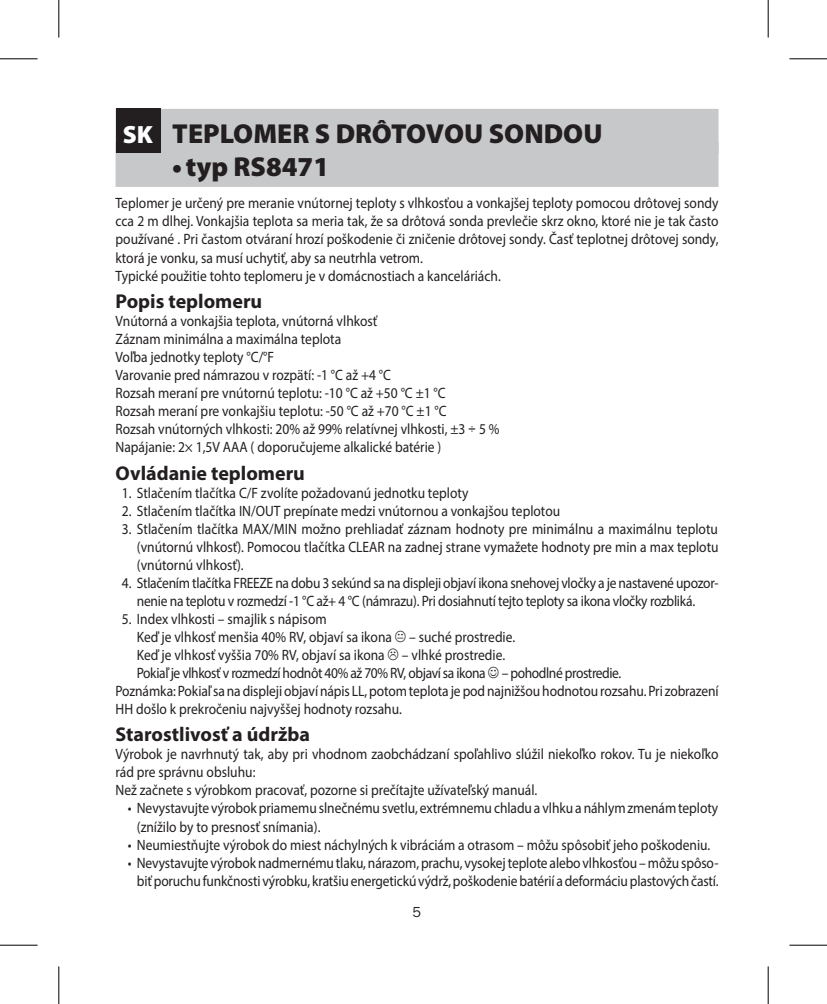
<style>
.page{position:relative;width:827px;height:1004px;background:#fff}
.page>*{position:absolute;margin:0;border:0;box-sizing:border-box;transform-origin:0 0}
.t1{font:900 27.5px "Myriad Pro";color:#231f20}
.t2{font:900 25px "Myriad Pro";color:#fff}
.t3{font:700 20px "Myriad Pro";color:#231f20}
.t4{font:15px/18px "Myriad Pro";color:#231f20;scale:.9 1}
.t5{font:15px/18px "Myriad Pro";letter-spacing:-.02em;color:#231f20;text-align:center;scale:.9 1}
.t6{font:15px "Myriad Pro";letter-spacing:-.03em;color:#231f20;scale:.9 1}
.t7{font:15px "Franklin Got Itc TEE";color:#231f20}
.s1{font-family:"Franklin Gothic"}
</style>
<div class="page">
<div style="left:115px;top:109px;width:603px;height:45px;background:#c7c8ca"></div>
<div style="left:115px;top:142px;width:603px;height:45px;background:#c7c8ca"></div>
<div style="left:115px;top:108px;width:45px;height:45px;background:#231f20"></div>
<hr style="left:0;top:58px;width:38px;height:1px;background:#000">
<hr style="left:789px;top:58px;width:37px;height:1px;background:#000">
<hr style="left:0;top:944px;width:38px;height:1px;background:#000">
<hr style="left:789px;top:944px;width:37px;height:1px;background:#000">
<hr style="left:58px;top:0;width:1px;height:38px;background:#000">
<hr style="left:58px;top:966px;width:1px;height:37px;background:#000">
<hr style="left:767px;top:0;width:1px;height:38px;background:#000">
<hr style="left:767px;top:966px;width:1px;height:37px;background:#000">
<h1 class="t1" style="left:172px;top:116px;width:431px">TEPLOMER S DRÔTOVOU SONDOU</h1>
<h1 class="t1" style="left:172px;top:149px;width:158px">•typ RS8471</h1>
<p class="t4" style="left:115px;top:194px;width:671px">Teplomer je určený pre meranie vnútornej teploty s vlhkosťou a vonkajšej teploty pomocou drôtovej sondy cca 2 m dlhej. Vonkajšia teplota sa meria tak, že sa drôtová sonda prevlečie skrz okno, ktoré nie je tak často používané . Pri častom otváraní hrozí poškodenie či zničenie drôtovej sondy. Časť teplotnej drôtovej sondy, ktorá je vonku, sa musí uchytiť, aby sa neutrhla vetrom.<br>Typické použitie tohto teplomeru je v domácnostiach a kanceláriách.</p>
<h3 class="t3" style="left:115px;top:288px;width:148px">Popis teplomeru</h3>
<p class="t4" style="left:115px;top:312px;width:428px">Vnútorná a vonkajšia teplota, vnútorná vlhkosť<br>Záznam minimálna a maximálna teplota<br>Voľba jednotky teploty °C/°F<br>Varovanie pred námrazou v rozpätí: -1 °C až +4 °C<br>Rozsah meraní pre vnútornú teplotu: -10 °C až +50 °C ±1 °C<br>Rozsah meraní pre vonkajšiu teplotu: -50 °C až +70 °C ±1 °C<br>Rozsah vnútorných vlhkosti: 20% až 99% relatívnej vlhkosti, ±3 <span class="s1">÷</span> 5 % Napájanie: 2× 1,5V AAA ( doporučujeme alkalické batérie )</p>
<h3 class="t3" style="left:115px;top:460px;width:191px">Ovládanie teplomeru</h3>
<p class="t4" style="left:122px;top:483px;width:386px">1. Stlačením tlačítka C/F zvolíte požadovanú jednotku teploty</p>
<p class="t4" style="left:122px;top:501px;width:488px">2. Stlačením tlačítka IN/OUT prepínate medzi vnútornou a vonkajšou teplotou</p>
<p class="t4" style="left:137px;top:519px;width:647px;text-align:justify;text-indent:-15px">3. Stlačením tlačítka MAX/MIN možno prehliadať záznam hodnoty pre minimálnu a maximálnu teplotu (vnútornú vlhkosť). Pomocou tlačítka CLEAR na zadnej strane vymažete hodnoty pre min a max teplotu (vnútornú vlhkosť).</p>
<p class="t5" style="left:122px;top:573px;width:664px">4. Stlačením tlačítka FREEZE na dobu 3 sekúnd sa na displeji objaví ikona snehovej vločky a je nastavené upozor&shy;nenie na teplotu v rozmedzí -1 °C až+ 4 °C (námrazu). Pri dosiahnutí tejto teploty sa ikona vločky rozbliká.</p>
<p class="t4" style="left:122px;top:609px;width:229px">5. Index vlhkosti – smajlik s nápisom</p>
<p class="t4" style="left:137px;top:627px;width:421px">Keď je vlhkosť menšia 40% RV, objaví sa ikona – suché prostredie.</p>
<p class="t4" style="left:137px;top:645px;width:410px">Keď je vlhkosť vyššia 70% RV, objaví sa ikona – vlhké prostredie.</p>
<p class="t6" style="left:137px;top:663px;width:539px">Pokiaľ je vlhkosť v rozmedzí hodnôt 40% až 70% RV, objaví sa ikona – pohodlné prostredie.</p>
<p class="t4" style="left:115px;top:681px;width:671px">Poznámka: Pokiaľ sa na displeji objaví nápis LL, potom teplota je pod najnižšou hodnotou rozsahu. Pri zobrazení</p>
<p class="t4" style="left:115px;top:699px;width:319px">HH došlo k prekročeniu najvyššej hodnoty rozsahu.</p>
<h3 class="t3" style="left:115px;top:721px;width:196px">Starostlivosť a údržba</h3>
<p class="t4" style="left:115px;top:745px;width:671px">Výrobok je navrhnutý tak, aby pri vhodnom zaobchádzaní spoľahlivo slúžil niekoľko rokov. Tu je niekoľko rád pre správnu obsluhu:<br>Než začnete s výrobkom pracovať, pozorne si prečítajte užívateľský manuál.</p>
<p class="t4" style="left:137px;top:799px;width:647px;text-indent:-9px">• Nevystavujte výrobok priamemu slnečnému svetlu, extrémnemu chladu a vlhku a náhlym zmenám teploty (znížilo by to presnosť snímania).</p>
<p class="t4" style="left:128px;top:835px;width:648px">• Neumiestňujte výrobok do miest náchylných k vibráciám a otrasom – môžu spôsobiť jeho poškodeniu.</p>
<p class="t4" style="left:128px;top:853px;width:658px;text-align:right">• Nevystavujte výrobok nadmernému tlaku, nárazom, prachu, vysokej teplote alebo vlhkosťou – môžu spôso&shy;biť poruchu funkčnosti výrobku, kratšiu energetickú výdrž, poškodenie batérií a deformáciu plastových častí.</p>
<h2 class="t2" style="left:123px;top:118px;width:32px">SK</h2>
<p class="t7" style="left:412px;top:903px;width:10px">5</p>
</div>
